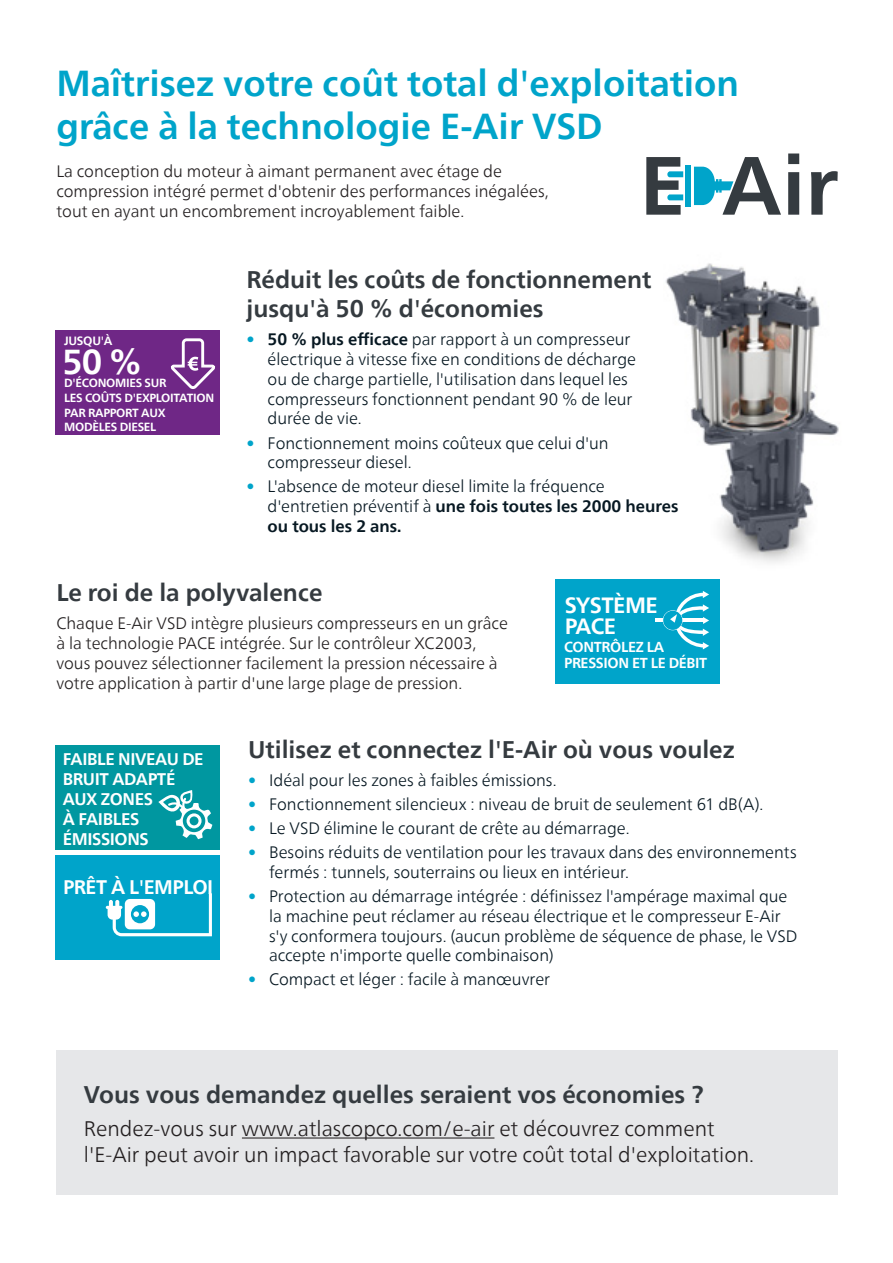
<style>
.page{position:relative;width:893px;height:1263px;background:#fff}
.page>*{position:absolute;margin:0;border:0;box-sizing:border-box;transform-origin:0 0}
.t1{font:700 36px/43.2px "Neue Frutiger World";color:#00a4ca}
.t2{font:700 34.5px "Neue Frutiger World";color:#fff}
.t3{font:700 24px/28.8px "Neue Frutiger World";color:#353b40}
.t4{font:700 22.05px/20.7px "Neue Frutiger World";letter-spacing:-.025em;color:#fff}
.t5{font:300 21px/25.2px "Neue Frutiger World";color:#231f20}
.t6{font:700 19.65px "Neue Frutiger World";letter-spacing:-.025em;color:#fff}
.t7{font:700 16.8px/20.1px "Neue Frutiger World";letter-spacing:-.025em;color:#fff}
.t8{font:300 16.5px/19.8px "Neue Frutiger World";letter-spacing:-.005em;color:#071822}
.t9{font:300 16.5px/19.8px "Neue Frutiger World";color:#231f20}
.t10{font:700 14.4px/15.9px "Neue Frutiger World";letter-spacing:-.025em;color:#fff}
.t11{font:700 12px "Neue Frutiger World";letter-spacing:-.025em;color:#fff}
.t12{font:700 11.85px/14.5px "Neue Frutiger World";letter-spacing:-.025em;color:#fff}
.s1{font-weight:700;color:#00a4ca}
.s2{font-weight:700}
.s3{color:#00a4ca}
</style>
<div class="page">
<img style="left:665px;top:263px;width:174px;height:300px">
<div style="left:555px;top:579px;width:165px;height:105px;background:#00a4ca"></div>
<hr style="left:655px;top:619px;width:48px;height:3px;background:#fff">
<svg style="left:663px;top:591px;width:46px;height:58px"></svg>
<div style="left:55px;top:855px;width:165px;height:105px;background:#00a4ca"></div>
<svg style="left:106px;top:893px;width:106px;height:43px"></svg>
<div style="left:55px;top:745px;width:165px;height:104px;background:#0097a0"></div>
<svg style="left:158px;top:790px;width:54px;height:49px"></svg>
<div style="left:55px;top:330px;width:165px;height:105px;background:#6f2786"></div>
<svg style="left:170px;top:338px;width:45px;height:51px"></svg>
<div style="left:56px;top:1051px;width:781px;height:144px;background:#e6e7e9"></div>
<div style="left:685px;top:165px;width:6px;height:42px;background:#00a4ca"></div>
<svg style="left:646px;top:157px;width:37px;height:58px"></svg>
<svg style="left:694px;top:153px;width:144px;height:62px"></svg>
<hr style="left:242px;top:1137px;width:252px;height:1px;background:#231f20">
<h1 class="t1" style="left:56px;top:61px;width:684px">Maîtrisez votre coût total d'exploitation grâce à la technologie E-Air VSD</h1>
<p class="t9" style="left:56px;top:162px;width:494px">La conception du moteur à aimant permanent avec étage de compression intégré permet d'obtenir des performances inégalées, tout en ayant un encombrement incroyablement faible.</p>
<p class="t11" style="left:64px;top:330px;width:50px">JUSQU'À</p>
<p class="t12" style="left:64px;top:376px;width:152px">D'ÉCONOMIES SUR<br>LES COÛTS D'EXPLOITATION<br>PAR RAPPORT AUX<br>MODÈLES DIESEL</p>
<h2 class="t2" style="left:62px;top:332px;width:81px">50 %</h2>
<h3 class="t3" style="left:247px;top:265px;width:406px">Réduit les coûts de fonctionnement jusqu'à 50 % d'économies</h3>
<p class="t8" style="left:268px;top:330px;width:370px;text-indent:-21px"><span class="s1">•</span> <span class="s2">50 % plus efficace</span> par rapport à un compresseur électrique à vitesse fixe en conditions de décharge ou de charge partielle, l'utilisation dans lequel les compresseurs fonctionnent pendant 90 % de leur durée de vie.</p>
<p class="t8" style="left:268px;top:433px;width:343px;text-indent:-21px"><span class="s3">•</span> Fonctionnement moins coûteux que celui d'un compresseur diesel.</p>
<p class="t8" style="left:268px;top:477px;width:412px;text-indent:-21px"><span class="s3">•</span> L'absence de moteur diesel limite la fréquence d'entretien préventif à <span class="s2">une fois toutes les 2000 heures ou tous les 2 ans.</span></p>
<h3 class="t3" style="left:56px;top:578px;width:268px">Le roi de la polyvalence</h3>
<p class="t9" style="left:56px;top:614px;width:453px">Chaque E-Air VSD intègre plusieurs compresseurs en un grâce à la technologie PACE intégrée. Sur le contrôleur XC2003, vous pouvez sélectionner facilement la pression nécessaire à votre application à partir d'une large plage de pression.</p>
<h3 class="t4" style="left:565px;top:594px;width:95px">SYSTÈME<br>PACE</h3>
<p class="t10" style="left:564px;top:639px;width:145px">CONTRÔLEZ LA<br>PRESSION ET LE DÉBIT</p>
<p class="t7" style="left:63px;top:748px;width:142px">FAIBLE NIVEAU DE<br>BRUIT ADAPTÉ<br>AUX ZONES<br>À FAIBLES<br>ÉMISSIONS</p>
<p class="t6" style="left:63px;top:869px;width:152px">PRÊT À L'EMPLOI</p>
<h3 class="t3" style="left:248px;top:734px;width:488px">Utilisez et connectez l'E-Air où vous voulez</h3>
<p class="t8" style="left:248px;top:770px;width:310px"><span class="s3">•</span> Idéal pour les zones à faibles émissions.</p>
<p class="t8" style="left:248px;top:794px;width:517px"><span class="s3">•</span> Fonctionnement silencieux : niveau de bruit de seulement 61 dB(A).</p>
<p class="t8" style="left:248px;top:818px;width:383px"><span class="s3">•</span> Le VSD élimine le courant de crête au démarrage.</p>
<p class="t8" style="left:269px;top:842px;width:529px;text-indent:-21px"><span class="s3">•</span> Besoins réduits de ventilation pour les travaux dans des environnements fermés : tunnels, souterrains ou lieux en intérieur.</p>
<p class="t8" style="left:269px;top:886px;width:530px;text-indent:-21px"><span class="s3">•</span> Protection au démarrage intégrée : définissez l'ampérage maximal que la machine peut réclamer au réseau électrique et le compresseur E-Air s'y conformera toujours. (aucun problème de séquence de phase, le VSD accepte n'importe quelle combinaison)</p>
<p class="t8" style="left:248px;top:970px;width:303px"><span class="s3">•</span> Compact et léger : facile à manœuvrer</p>
<h3 class="t3" style="left:84px;top:1079px;width:621px">Vous vous demandez quelles seraient vos économies ?</h3>
<p class="t5" style="left:84px;top:1116px;width:672px">Rendez-vous sur www.atlascopco.com/e-air et découvrez comment l'E-Air peut avoir un impact favorable sur votre coût total d'exploitation.</p>
</div>
